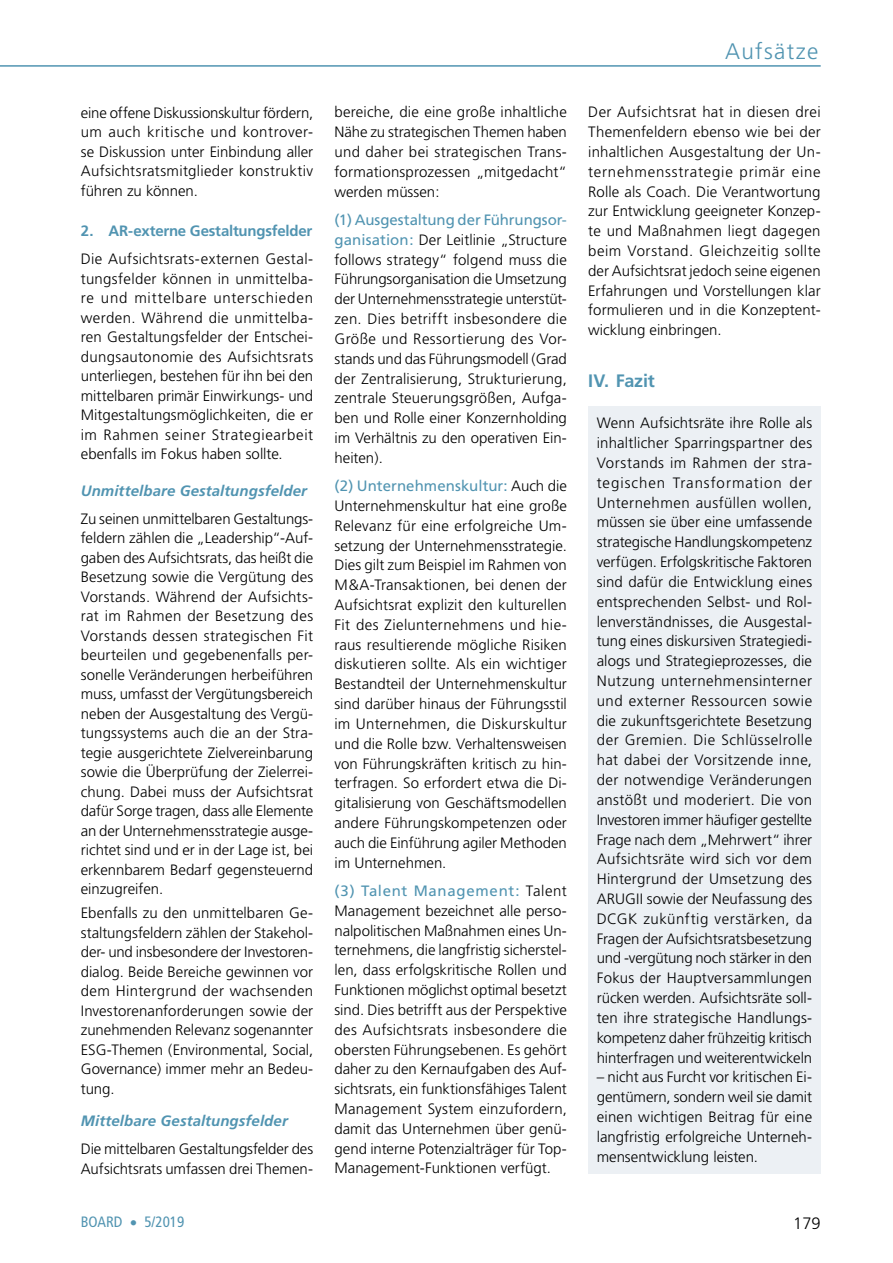
<style>
.page{position:relative;width:893px;height:1263px;background:#fff}
.page>*{position:absolute;margin:0;border:0;box-sizing:border-box;transform-origin:0 0}
.t1{font:300 22.5px "Frutiger";letter-spacing:.06em;color:#5194b1}
.t2{font:700 18px "Frutiger";color:#5194b1}
.t3{font:300 16.5px "Frutiger";color:#000}
.t4{font:300 15px/19.8px "Frutiger";color:#000;text-align:justify}
.t5{font:italic 700 15px "Frutiger";letter-spacing:.005em;color:#5194b1}
.t6{font:700 15px "Frutiger";letter-spacing:-.015em;color:#5194b1}
.t7{font:condensed 15px "Frutiger";color:#5194b1}
.s1{font-weight:400;color:#5194b1}
</style>
<div class="page">
<hr style="left:0;top:65px;width:821px;height:2px;background:#5194b1">
<div style="left:588px;top:407px;width:233px;height:767px;background:#ecf0f4"></div>
<p class="t4" style="left:81px;top:103px;width:234px">eine offene Diskussionskultur fördern, um auch kritische und kontrover&shy;se Diskussion unter Einbindung aller Aufsichtsratsmitglieder konstruktiv führen zu können.</p>
<p class="t6" style="left:81px;top:222px;width:26px">2. AR</p>
<p class="t6" style="left:128px;top:222px;width:186px">-externe Gestaltungsfelder</p>
<p class="t4" style="left:81px;top:250px;width:234px">Die Aufsichtsrats-externen Gestal&shy;tungsfelder können in unmittelba&shy;re und mittelbare unterschieden werden. Während die unmittelba&shy;ren Gestaltungsfelder der Entschei&shy;dungsautonomie des Aufsichtsrats unterliegen, bestehen für ihn bei den mittelbaren primär Einwirkungs- und Mitgestaltungsmöglichkeiten, die er im Rahmen seiner Strategiearbeit ebenfalls im Fokus haben sollte.</p>
<p class="t5" style="left:81px;top:482px;width:228px">Unmittelbare Gestaltungsfelder</p>
<p class="t4" style="left:81px;top:509px;width:234px">Zu seinen unmittelbaren Gestaltungs&shy;feldern zählen die „Leadership“-Auf&shy;gaben des Aufsichtsrats, das heißt die Besetzung sowie die Vergütung des Vorstands. Während der Aufsichts&shy;rat im Rahmen der Besetzung des Vorstands dessen strategischen Fit beurteilen und gegebenenfalls per&shy;sonelle Veränderungen herbeiführen muss, umfasst der Vergütungsbereich neben der Ausgestaltung des Vergü&shy;tungssystems auch die an der Stra&shy;tegie ausgerichtete Zielvereinbarung sowie die Überprüfung der Zielerrei&shy;chung. Dabei muss der Aufsichtsrat dafür Sorge tragen, dass alle Elemente an der Unternehmensstrategie ausge&shy;richtet sind und er in der Lage ist, bei erkennbarem Bedarf gegensteuernd einzugreifen.</p>
<p class="t4" style="left:81px;top:903px;width:234px">Ebenfalls zu den unmittelbaren Ge&shy;staltungsfeldern zählen der Stakehol&shy;der- und insbesondere der Investoren&shy;dialog. Beide Bereiche gewinnen vor dem Hintergrund der wachsenden Investorenanforderungen sowie der zunehmenden Relevanz sogenannter ESG-Themen (Environmental, Social, Governance) immer mehr an Bedeu&shy;tung.</p>
<p class="t5" style="left:81px;top:1112px;width:209px">Mittelbare Gestaltungsfelder</p>
<p class="t4" style="left:81px;top:1139px;width:234px">Die mittelbaren Gestaltungsfelder des<br>Aufsichtsrats umfassen drei Themen-</p>
<p class="t4" style="left:334px;top:103px;width:234px">bereiche, die eine große inhaltliche Nähe zu strategischen Themen haben und daher bei strategischen Trans&shy;formationsprozessen „mitgedacht“ werden müssen:</p>
<p class="t4" style="left:334px;top:210px;width:234px"><span class="s1">(1) Ausgestaltung der Führungsor&shy;ganisation:</span> Der Leitlinie „Structure follows strategy“ folgend muss die Führungsorganisation die Umsetzung der Unternehmensstrategie unterstüt&shy;zen. Dies betrifft insbesondere die Größe und Ressortierung des Vor&shy;stands und das Führungsmodell (Grad der Zentralisierung, Strukturierung, zentrale Steuerungsgrößen, Aufga&shy;ben und Rolle einer Konzernholding im Verhältnis zu den operativen Ein&shy;heiten).</p>
<p class="t4" style="left:334px;top:476px;width:234px"><span class="s1">(2) Unternehmenskultur:</span> Auch die Unternehmenskultur hat eine große Relevanz für eine erfolgreiche Um&shy;setzung der Unternehmensstrategie.<br>Dies gilt zum Beispiel im Rahmen von M&amp;A-Transaktionen, bei denen der Aufsichtsrat explizit den kulturellen Fit des Zielunternehmens und hie&shy;raus resultierende mögliche Risiken diskutieren sollte. Als ein wichtiger Bestandteil der Unternehmenskultur sind darüber hinaus der Führungsstil im Unternehmen, die Diskurskultur und die Rolle bzw. Verhaltensweisen von Führungskräften kritisch zu hin&shy;terfragen. So erfordert etwa die Di&shy;gitalisierung von Geschäftsmodellen andere Führungskompetenzen oder auch die Einführung agiler Methoden im Unternehmen.</p>
<p class="t4" style="left:334px;top:881px;width:234px"><span class="s1">(3) Talent Management:</span> Talent Management bezeichnet alle perso&shy;nalpolitischen Maßnahmen eines Un&shy;ternehmens, die langfristig sicherstel&shy;len, dass erfolgskritische Rollen und Funktionen möglichst optimal besetzt sind. Dies betrifft aus der Perspektive des Aufsichtsrats insbesondere die obersten Führungsebenen. Es gehört daher zu den Kernaufgaben des Auf&shy;sichtsrats, ein funktionsfähiges Talent Management System einzufordern, damit das Unternehmen über genü&shy;gend interne Potenzialträger für Top-Management-Funktionen verfügt.</p>
<h1 class="t1" style="left:725px;top:39px;width:95px">Aufsätze</h1>
<p class="t4" style="left:588px;top:102px;width:234px">Der Aufsichtsrat hat in diesen drei Themenfeldern ebenso wie bei der inhaltlichen Ausgestaltung der Un&shy;ternehmensstrategie primär eine Rolle als Coach. Die Verantwortung zur Entwicklung geeigneter Konzep&shy;te und Maßnahmen liegt dagegen beim Vorstand. Gleichzeitig sollte der Aufsichtsrat jedoch seine eigenen Erfahrungen und Vorstellungen klar formulieren und in die Konzeptent&shy;wicklung einbringen.</p>
<p class="t2" style="left:588px;top:370px;width:68px">IV. Fazit</p>
<p class="t4" style="left:597px;top:413px;width:217px">Wenn Aufsichtsräte ihre Rolle als inhaltlicher Sparringspartner des Vorstands im Rahmen der stra&shy;tegischen Transformation der Unternehmen ausfüllen wollen, müssen sie über eine umfassende strategische Handlungskompetenz verfügen. Erfolgskritische Faktoren sind dafür die Entwicklung eines entsprechenden Selbst- und Rol&shy;lenverständnisses, die Ausgestal&shy;tung eines diskursiven Strategiedi&shy;alogs und Strategieprozesses, die Nutzung unternehmensinterner und externer Ressourcen sowie die zukunftsgerichtete Besetzung der Gremien. Die Schlüsselrolle hat dabei der Vorsitzende inne, der notwendige Veränderungen anstößt und moderiert. Die von Investoren immer häufiger gestellte Frage nach dem „Mehrwert“ ihrer Aufsichtsräte wird sich vor dem Hintergrund der Umsetzung des ARUGII sowie der Neufassung des DCGK zukünftig verstärken, da Fragen der Aufsichtsratsbesetzung und -vergütung noch stärker in den Fokus der Hauptversammlungen rücken werden. Aufsichtsräte soll&shy;ten ihre strategische Handlungs&shy;kompetenz daher frühzeitig kritisch hinterfragen und weiterentwickeln</p>
<p class="t4" style="left:597px;top:1067px;width:217px">– nicht aus Furcht vor kritischen Ei&shy;gentümern, sondern weil sie damit einen wichtigen Beitrag für eine langfristig erfolgreiche Unterneh&shy;mensentwicklung leisten.</p>
<p class="t7" style="left:81px;top:1213px;width:105px">BOARD • 5/2019</p>
<p class="t3" style="left:793px;top:1213px;width:29px">179</p>
</div>
